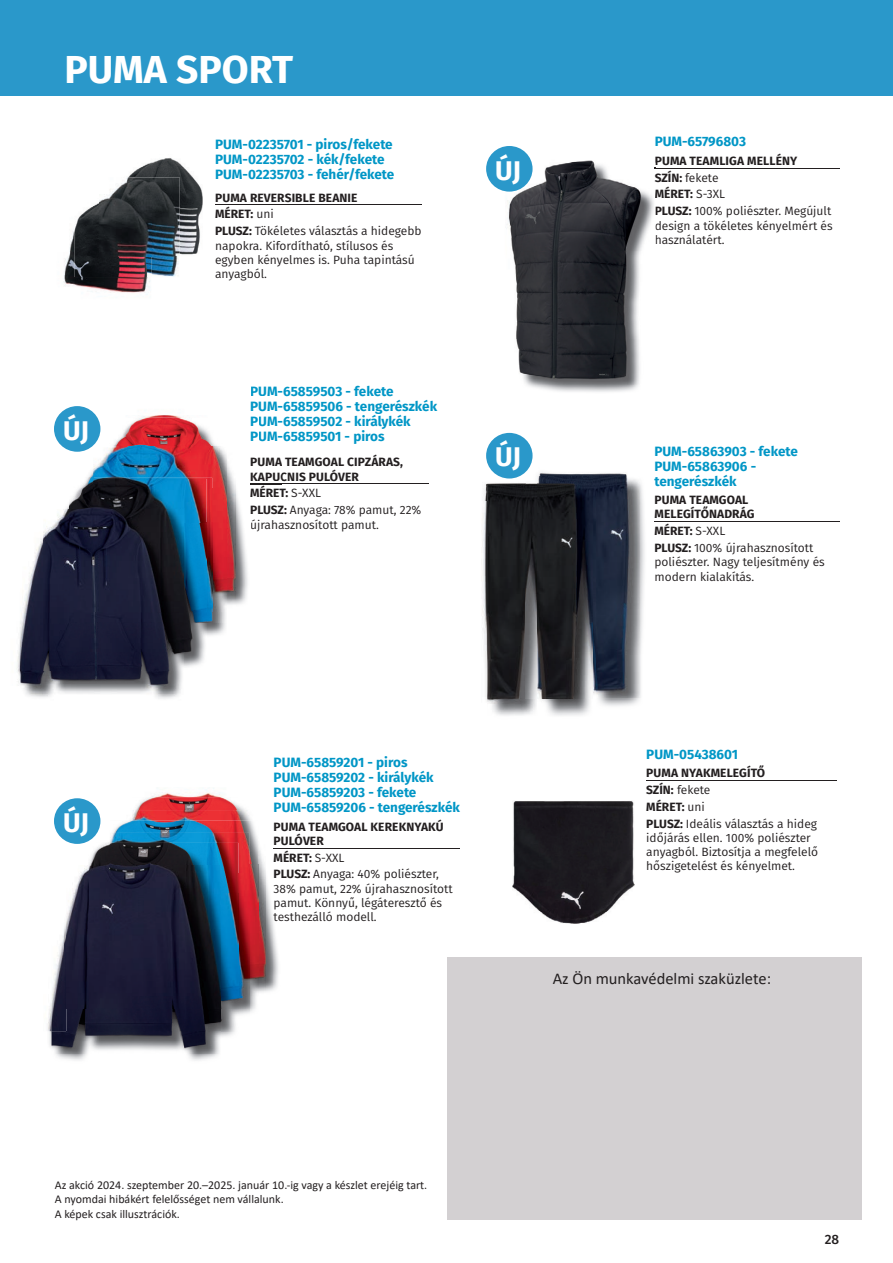
<style>
.page{position:relative;width:893px;height:1263px;background:#fff}
.page>*{position:absolute;margin:0;border:0;box-sizing:border-box;transform-origin:0 0}
.t1{font:700 39px "Fira Sans";color:#fff}
.t2{font:700 27px "Fira Sans";letter-spacing:-.01em;color:#fff}
.t3{font:16.5px "Calibri";color:#231f20}
.t4{font:700 13.5px/15px "Fira Sans";color:#0096c6}
.t5{font:500 13.5px "Fira Sans";color:#231f20}
.t6{font:12px/14.2px "Fira Sans";color:#231f20}
.t7{font:700 12px/16.8px "Fira Sans";letter-spacing:.01em;color:#231f20}
.t8{font:12px/14.4px "Calibri";color:#231f20}
.s1{font-weight:400}
.s2{font-weight:700}
</style>
<div class="page">
<div style="left:447px;top:957px;width:415px;height:263px;background:#d3d0d2"></div>
<div style="left:0;top:0;width:893px;height:95px;background:#2a98ca"></div>
<hr style="left:655px;top:168px;width:185px;height:1px;background:#231f20">
<hr style="left:215px;top:204px;width:207px;height:1px;background:#231f20">
<hr style="left:250px;top:483px;width:179px;height:1px;background:#231f20">
<hr style="left:654px;top:521px;width:186px;height:1px;background:#231f20">
<hr style="left:646px;top:780px;width:191px;height:1px;background:#231f20">
<img style="left:526px;top:167px;width:129px;height:225px">
<img style="left:486px;top:156px;width:45px;height:77px">
<img style="left:568px;top:160px;width:26px;height:3px">
<img style="left:511px;top:163px;width:140px;height:221px">
<img style="left:287px;top:848px;width:22px;height:1px">
<img style="left:66px;top:788px;width:156px;height:22px">
<img style="left:110px;top:797px;width:135px;height:13px">
<img style="left:265px;top:848px;width:15px;height:144px">
<img style="left:54px;top:810px;width:47px;height:22px">
<img style="left:129px;top:810px;width:133px;height:46px">
<img style="left:258px;top:856px;width:7px;height:137px">
<img style="left:89px;top:821px;width:21px;height:22px">
<img style="left:113px;top:821px;width:145px;height:43px">
<img style="left:250px;top:864px;width:8px;height:131px">
<img style="left:48px;top:1031px;width:4px;height:17px">
<img style="left:47px;top:833px;width:18px;height:198px">
<svg style="left:239px;top:995px;width:18px;height:20px"></svg>
<img style="left:110px;top:833px;width:140px;height:40px">
<img style="left:239px;top:873px;width:11px;height:122px">
<img style="left:221px;top:894px;width:18px;height:143px">
<img style="left:71px;top:843px;width:39px;height:23px">
<img style="left:110px;top:843px;width:129px;height:51px">
<img style="left:52px;top:1031px;width:168px;height:30px">
<img style="left:52px;top:866px;width:14px;height:165px">
<img style="left:65px;top:866px;width:68px;height:142px">
<img style="left:66px;top:1008px;width:155px;height:32px">
<img style="left:89px;top:1008px;width:132px;height:10px">
<img style="left:133px;top:995px;width:88px;height:13px">
<img style="left:110px;top:866px;width:111px;height:129px">
<img style="left:54px;top:415px;width:128px;height:32px">
<svg style="left:250px;top:484px;width:32px;height:1px"></svg>
<img style="left:93px;top:418px;width:127px;height:29px">
<img style="left:235px;top:484px;width:13px;height:121px">
<img style="left:93px;top:447px;width:134px;height:41px">
<img style="left:64px;top:448px;width:29px;height:30px">
<img style="left:227px;top:461px;width:8px;height:144px">
<img style="left:212px;top:488px;width:15px;height:147px">
<img style="left:17px;top:640px;width:3px;height:43px">
<img style="left:207px;top:622px;width:5px;height:14px">
<svg style="left:207px;top:611px;width:5px;height:11px"></svg>
<img style="left:93px;top:478px;width:119px;height:44px">
<img style="left:207px;top:522px;width:5px;height:89px">
<img style="left:183px;top:523px;width:24px;height:144px">
<img style="left:66px;top:479px;width:27px;height:30px">
<img style="left:93px;top:479px;width:114px;height:44px">
<img style="left:20px;top:683px;width:162px;height:16px">
<img style="left:20px;top:613px;width:41px;height:70px">
<img style="left:61px;top:670px;width:121px;height:13px">
<img style="left:23px;top:530px;width:67px;height:121px">
<img style="left:43px;top:651px;width:140px;height:19px">
<img style="left:90px;top:637px;width:93px;height:14px">
<img style="left:46px;top:509px;width:23px;height:113px">
<img style="left:69px;top:509px;width:114px;height:128px">
<img style="left:93px;top:509px;width:90px;height:102px">
<img style="left:598px;top:485px;width:47px;height:221px">
<img style="left:540px;top:473px;width:101px;height:225px">
<img style="left:593px;top:485px;width:3px;height:213px">
<img style="left:484px;top:450px;width:109px;height:51px">
<img style="left:482px;top:501px;width:5px;height:198px">
<img style="left:538px;top:476px;width:55px;height:9px">
<img style="left:487px;top:485px;width:53px;height:231px">
<img style="left:538px;top:698px;width:52px;height:12px">
<div style="left:486px;top:433px;width:47px;height:45px;background:#2a98ca;border-radius:50%"></div>
<div style="left:54px;top:798px;width:46px;height:46px;background:#2a98ca;border-radius:50%"></div>
<div style="left:54px;top:406px;width:46px;height:46px;background:#2a98ca;border-radius:50%"></div>
<div style="left:486px;top:146px;width:47px;height:46px;background:#2a98ca;border-radius:50%"></div>
<img style="left:512px;top:801px;width:122px;height:122px">
<img style="left:128px;top:158px;width:75px;height:97px">
<img style="left:152px;top:256px;width:27px;height:21px">
<img style="left:110px;top:177px;width:70px;height:79px">
<img style="left:63px;top:231px;width:87px;height:64px">
<img style="left:74px;top:203px;width:78px;height:74px">
<img style="left:99px;top:194px;width:53px;height:62px">
<hr style="left:274px;top:847px;width:186px;height:1px;background:#231f20">
<p class="t1" style="left:64px;top:37px;width:230px">PUMA SPORT</p>
<p class="t4" style="left:215px;top:136px;width:181px">PUM-02235701 - piros/fekete<br>PUM-02235702 - kék/fekete<br>PUM-02235703 - fehér/fekete</p>
<p class="t2" style="left:63px;top:407px;width:27px">ÚJ</p>
<p class="t7" style="left:215px;top:188px;width:208px">PUMA REVERSIBLE BEANIE<br>MÉRET: <span class="s1">uni<br></span>PLUSZ: <span class="s1">Tökéletes választás a hidegebb</span></p>
<p class="t6" style="left:215px;top:238px;width:201px">napokra. Kifordítható, stílusos és egyben kényelmes is. Puha tapintású anyagból.</p>
<p class="t4" style="left:250px;top:382px;width:189px">PUM-65859503 - fekete<br>PUM-65859506 - tengerészkék<br>PUM-65859502 - királykék<br>PUM-65859501 - piros</p>
<p class="t7" style="left:250px;top:454px;width:154px;line-height:14.2px">PUMA TEAMGOAL CIPZÁRAS,<br>KAPUCNIS PULÓVER</p>
<p class="t6" style="left:250px;top:485px;width:173px;line-height:16.8px"><span class="s2">MÉRET:</span> S-XXL<br><span class="s2">PLUSZ:</span> Anyaga: 78% pamut, 22%</p>
<p class="t6" style="left:250px;top:517px;width:130px">újrahasznosított pamut.</p>
<p class="t2" style="left:495px;top:147px;width:27px">ÚJ</p>
<p class="t2" style="left:495px;top:434px;width:27px">ÚJ</p>
<p class="t4" style="left:655px;top:133px;width:93px">PUM-65796803</p>
<p class="t7" style="left:655px;top:151px;width:178px">PUMA TEAMLIGA MELLÉNY<br>SZÍN: <span class="s1">fekete<br></span>MÉRET: <span class="s1">S-3XL<br></span>PLUSZ: <span class="s1">100% poliészter. Megújult</span></p>
<p class="t6" style="left:655px;top:218px;width:179px">design a tökéletes kényelmért és használatért.</p>
<p class="t4" style="left:654px;top:443px;width:145px">PUM-65863903 - fekete<br>PUM-65863906 - tengerészkék</p>
<p class="t7" style="left:654px;top:492px;width:102px;line-height:14.2px">PUMA TEAMGOAL<br>MELEGÍTŐNADRÁG</p>
<p class="t6" style="left:654px;top:522px;width:160px;line-height:16.8px"><span class="s2">MÉRET:</span> S-XXL<br><span class="s2">PLUSZ:</span> 100% újrahasznosított</p>
<p class="t6" style="left:654px;top:555px;width:172px">poliészter. Nagy teljesítmény és modern kialakítás.</p>
<p class="t2" style="left:63px;top:800px;width:27px">ÚJ</p>
<p class="t4" style="left:274px;top:754px;width:188px">PUM-65859201 - piros<br>PUM-65859202 - királykék<br>PUM-65859203 - fekete<br>PUM-65859206 - tengerészkék</p>
<p class="t7" style="left:274px;top:818px;width:171px;line-height:14.2px">PUMA TEAMGOAL KEREKNYAKÚ<br>PULÓVER</p>
<p class="t6" style="left:274px;top:849px;width:167px;line-height:16.8px"><span class="s2">MÉRET:</span> S-XXL<br><span class="s2">PLUSZ:</span> Anyaga: 40% poliészter,</p>
<p class="t6" style="left:274px;top:881px;width:181px">38% pamut, 22% újrahasznosított pamut. Könnyű, légáteresztő és testhezálló modell.</p>
<p class="t4" style="left:646px;top:746px;width:93px">PUM-05438601</p>
<p class="t7" style="left:646px;top:764px;width:172px">PUMA NYAKMELEGÍTŐ<br>SZÍN: <span class="s1">fekete<br></span>MÉRET: <span class="s1">uni<br></span>PLUSZ: <span class="s1">Ideális választás a hideg</span></p>
<p class="t6" style="left:646px;top:830px;width:173px">időjárás ellen. 100% poliészter anyagból. Biztosítja a megfelelő hőszigetelést és kényelmet.</p>
<p class="t3" style="left:553px;top:967px;width:220px">Az Ön munkavédelmi szaküzlete:</p>
<p class="t8" style="left:55px;top:1177px;width:374px">Az akció 2024. szeptember 20.–2025. január 10.-ig vagy a készlet erejéig tart.<br>A nyomdai hibákért felelősséget nem vállalunk.<br>A képek csak illusztrációk.</p>
<p class="t5" style="left:825px;top:1229px;width:16px">28</p>
</div>
